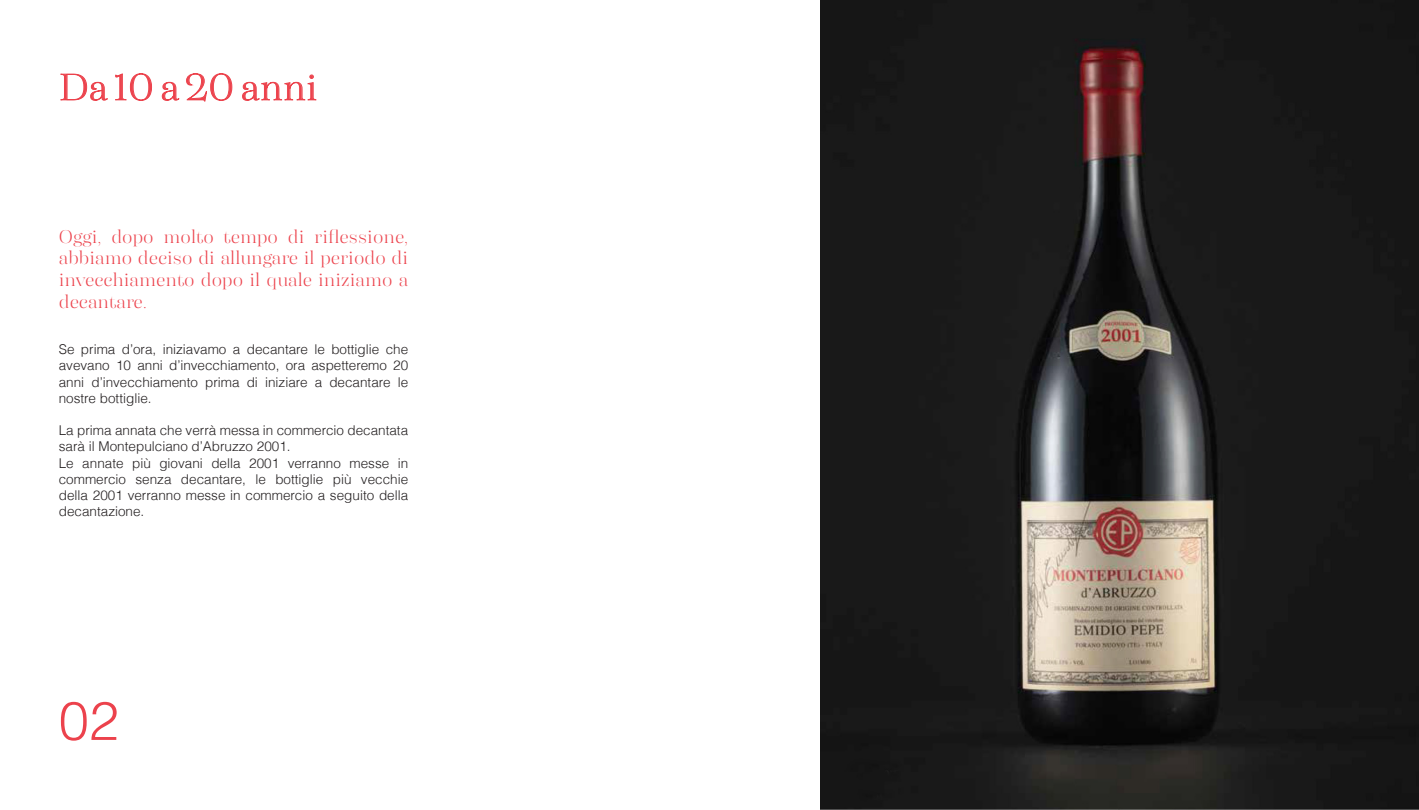
<style>
.page{position:relative;width:1419px;height:810px;background:#fff}
.page>*{position:absolute;margin:0;border:0;box-sizing:border-box;transform-origin:0 0}
.t1{font:300 54px "Helvetica LT";color:#ec424c}
.t2{font:300 36px "Morison Display";color:#ec424c}
.t3{font:300 18px/21.6px "Morison Display";color:#ec424c;text-align:justify}
.t4{font:300 13.5px/16.2px "Helvetica LT";color:#231f20;text-align:justify}
</style>
<div class="page">
<svg style="left:60px;top:74px;width:48px;height:27px"></svg>
<svg style="left:115px;top:73px;width:37px;height:28px"></svg>
<svg style="left:162px;top:82px;width:18px;height:19px"></svg>
<svg style="left:186px;top:73px;width:46px;height:28px"></svg>
<svg style="left:242px;top:75px;width:74px;height:26px"></svg>
<img style="left:820px;top:0;width:599px;height:810px">
<p class="t2" style="left:59px;top:64px;width:260px">Da 10 a 20 anni</p>
<p class="t3" style="left:59px;top:225px;width:351px">Oggi, dopo molto tempo di riflessione, abbiamo deciso di allungare il periodo di invecchiamento dopo il quale iniziamo a decantare.</p>
<p class="t4" style="left:59px;top:341px;width:351px">Se prima d’ora, iniziavamo a decantare le bottiglie che avevano 10 anni d’invecchiamento, ora aspetteremo 20 anni d’invecchiamento prima di iniziare a decantare le nostre bottiglie.</p>
<p class="t4" style="left:59px;top:422px;width:351px">La prima annata che verrà messa in commercio decantata sarà il Montepulciano d’Abruzzo 2001.</p>
<p class="t4" style="left:59px;top:455px;width:351px">Le annate più giovani della 2001 verranno messe in commercio senza decantare, le bottiglie più vecchie della 2001 verranno messe in commercio a seguito della decantazione.</p>
<p class="t1" style="left:59px;top:687px;width:62px">02</p>
</div>
